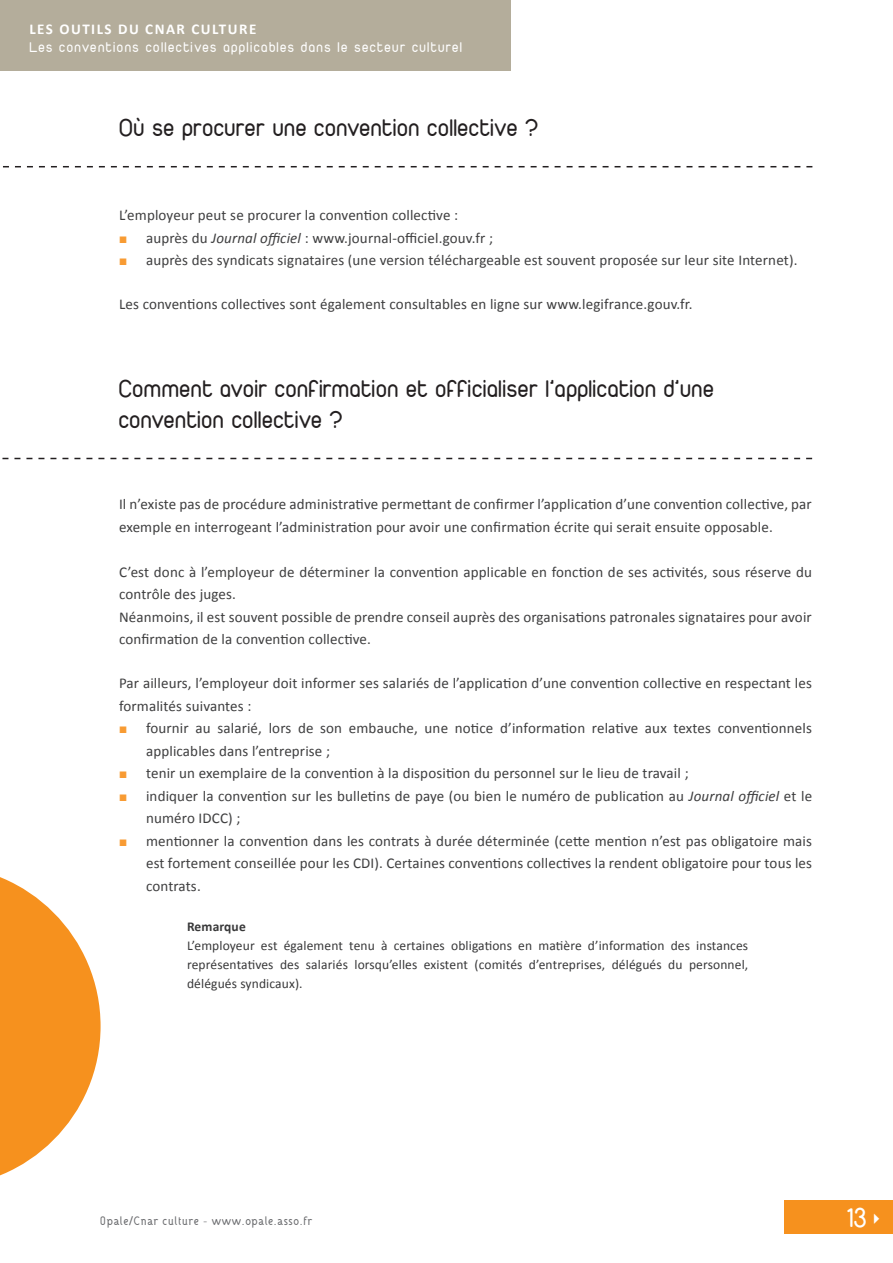
<style>
.page{position:relative;width:893px;height:1263px;background:#fff}
.page>*{position:absolute;margin:0;border:0;box-sizing:border-box;transform-origin:0 0}
.t1{font:28.5px "Duepuntozero";color:#fff}
.t2{font:25.5px/30.6px "Duepuntozero";letter-spacing:.025em;color:#231f20}
.t3{font:15px/22.5px "Calibri";letter-spacing:.01em;color:#3e3e3f}
.t4{font:15px "Duepuntozero";letter-spacing:.1em;color:#fff}
.t5{font:700 15px "Calibri";letter-spacing:.1em;color:#fff}
.t6{font:13.5px/18.8px "Calibri";letter-spacing:.01em;color:#383839;text-align:justify}
.t7{font:700 13.5px "Calibri";letter-spacing:.01em;color:#383839}
.t8{font:500 12px "DANOISE";letter-spacing:.05em;color:#6c6d70}
.s1{font-style:italic}
</style>
<div class="page">
<div style="left:785px;top:1200px;width:108px;height:34px;background:#f6911e"></div>
<div style="left:0;top:0;width:510px;height:71px;background:#b4ad9b"></div>
<svg style="left:3px;top:166px;width:809px;height:1px"></svg>
<svg style="left:2px;top:458px;width:810px;height:1px"></svg>
<svg style="left:0;top:877px;width:101px;height:299px"></svg>
<p class="t5" style="left:29px;top:20px;width:229px">LES OUTILS DU CNAR CULTURE</p>
<p class="t4" style="left:29px;top:39px;width:434px">Les conventions collectives applicables dans le secteur culturel</p>
<h2 class="t2" style="left:119px;top:112px;width:420px">Où se procurer une convention collective ?</h2>
<p class="t3" style="left:146px;top:203px;width:653px;text-indent:-27px">L’employeur peut se procurer la convention collective :<br>auprès du <span class="s1">Journal officiel</span> : www.journal-officiel.gouv.fr ;<br>auprès des syndicats signataires (une version téléchargeable est souvent proposée sur leur site Internet).</p>
<p class="t3" style="left:119px;top:292px;width:575px">Les conventions collectives sont également consultables en ligne sur www.legifrance.gouv.fr.</p>
<h2 class="t2" style="left:119px;top:374px;width:596px">Comment avoir confirmation et officialiser l’application d’une convention collective ?</h2>
<p class="t3" style="left:119px;top:492px;width:694px">Il n’existe pas de procédure administrative permettant de confirmer l’application d’une convention collective, par exemple en interrogeant l’administration pour avoir une confirmation écrite qui serait ensuite opposable.</p>
<p class="t3" style="left:119px;top:560px;width:694px">C’est donc à l’employeur de déterminer la convention applicable en fonction de ses activités, sous réserve du contrôle des juges.<br>Néanmoins, il est souvent possible de prendre conseil auprès des organisations patronales signataires pour avoir confirmation de la convention collective.</p>
<p class="t3" style="left:119px;top:671px;width:694px">Par ailleurs, l’employeur doit informer ses salariés de l’application d’une convention collective en respectant les formalités suivantes :</p>
<p class="t3" style="left:146px;top:716px;width:668px">fournir au salarié, lors de son embauche, une notice d’information relative aux textes conventionnels applicables dans l’entreprise ;<br>tenir un exemplaire de la convention à la disposition du personnel sur le lieu de travail ;<br>indiquer la convention sur les bulletins de paye (ou bien le numéro de publication au <span class="s1">Journal officiel</span> et le numéro IDCC) ;<br>mentionner la convention dans les contrats à durée déterminée (cette mention n’est pas obligatoire mais est fortement conseillée pour les CDI). Certaines conventions collectives la rendent obligatoire pour tous les contrats.</p>
<p class="t7" style="left:187px;top:918px;width:60px">Remarque</p>
<p class="t6" style="left:187px;top:935px;width:563px">L’employeur est également tenu à certaines obligations en matière d’information des instances représentatives des salariés lorsqu’elles existent (comités d’entreprises, délégués du personnel, délégués syndicaux).</p>
<p class="t8" style="left:100px;top:1213px;width:214px">Opale/Cnar culture - www.opale.asso.fr</p>
<h1 class="t1" style="left:848px;top:1202px;width:20px">13</h1>
</div>
